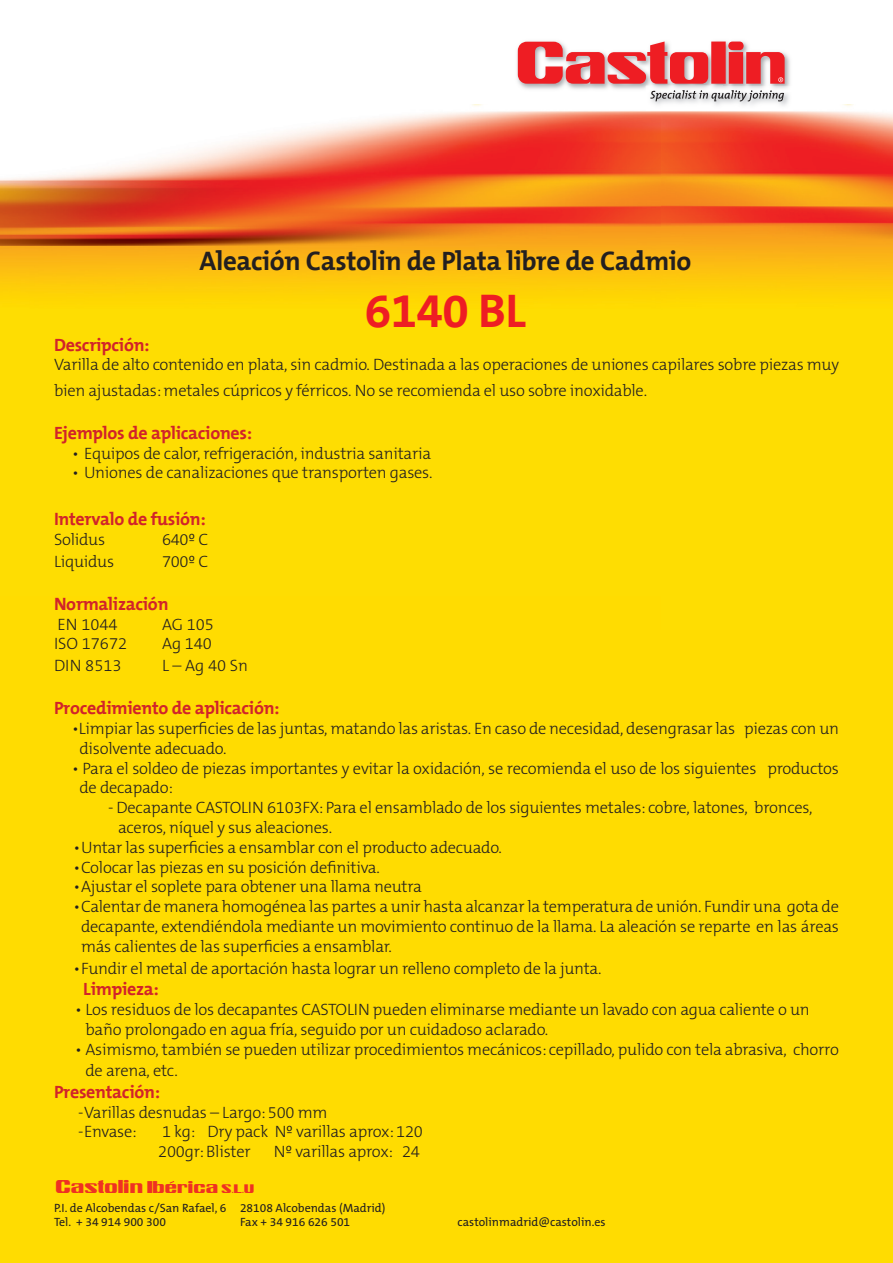
<style>
.page{position:relative;width:893px;height:1263px;background:#fff}
.page>*{position:absolute;margin:0;border:0;box-sizing:border-box;transform-origin:0 0}
.heading_3{font:700 48px "The Mix B7";letter-spacing:-.01em;color:#ee1d23}
.heading_3-2{font:700 27px "The Mix B7";letter-spacing:-.015em;color:#231f20}
.t1{font:700 18px "The Mix B7";letter-spacing:-.015em;color:#d1232a}
.t2{font:18px "Castolin";color:#ef3122}
.t3{font:300 16.5px/19.8px "The Mix B3";letter-spacing:-.015em;color:#231f20}
.t4{font:12px "The Mix B5 Plain";color:#231f20}
.s1{font-size:16.5px}
.s2{font-size:12px}
</style>
<div class="page">
<img style="left:0;top:104px;width:661px;height:492px">
<div style="left:0;top:596px;width:893px;height:667px;background:#ffdc01"></div>
<img style="left:661px;top:104px;width:232px;height:492px">
<img style="left:646px;top:93px;width:147px;height:18px">
<img style="left:517px;top:41px;width:206px;height:48px">
<img style="left:723px;top:41px;width:67px;height:45px">
<img style="left:646px;top:86px;width:143px;height:3px">
<svg style="left:650px;top:90px;width:134px;height:11px"></svg>
<svg style="left:518px;top:42px;width:190px;height:42px"></svg>
<div style="left:711px;top:42px;width:15px;height:42px;background:#ee1d23"></div>
<svg style="left:728px;top:42px;width:57px;height:42px"></svg>
<p class="heading_3-2" style="left:199px;top:247px;width:493px">Aleación Castolin de Plata libre de Cadmio</p>
<p class="heading_3" style="left:365px;top:286px;width:163px">6140 BL</p>
<p class="t1" style="left:54px;top:335px;width:97px">Descripción:</p>
<p class="t3" style="left:54px;top:353px;width:786px;line-height:25.2px">Varilla de alto contenido en plata, sin cadmio. Destinada a las operaciones de uniones capilares sobre piezas muy bien ajustadas: metales cúpricos y férricos. No se recomienda el uso sobre inoxidable.</p>
<p class="t1" style="left:54px;top:423px;width:200px">Ejemplos de aplicaciones:</p>
<p class="t3" style="left:72px;top:444px;width:361px">• Equipos de calor, refrigeración, industria sanitaria</p>
<p class="t3" style="left:72px;top:464px;width:362px">• Uniones de canalizaciones que transporten gases.</p>
<p class="t1" style="left:54px;top:510px;width:153px">Intervalo de fusión:</p>
<p class="t3" style="left:54px;top:530px;width:53px">Solidus</p>
<p class="t3" style="left:162px;top:530px;width:48px">640º C</p>
<p class="t3" style="left:54px;top:552px;width:62px">Liquidus</p>
<p class="t3" style="left:162px;top:552px;width:48px">700º C</p>
<p class="t1" style="left:54px;top:594px;width:116px">Normalización</p>
<p class="t3" style="left:58px;top:615px;width:62px">EN 1044</p>
<p class="t3" style="left:162px;top:615px;width:54px">AG 105</p>
<p class="t3" style="left:54px;top:635px;width:75px">ISO 17672</p>
<p class="t3" style="left:162px;top:635px;width:52px">Ag 140</p>
<p class="t3" style="left:54px;top:656px;width:69px">DIN 8513</p>
<p class="t3" style="left:162px;top:656px;width:88px">L–Ag40Sn</p>
<p class="t1" style="left:54px;top:699px;width:227px">Procedimiento de aplicación:</p>
<p class="t3" style="left:80px;top:719px;width:761px;text-indent:-8px">•Limpiar las superficies de las juntas, matando las aristas. En caso de necesidad, desengrasar las piezas con un disolvente adecuado.</p>
<p class="t3" style="left:80px;top:759px;width:761px;text-indent:-8px">• Para el soldeo de piezas importantes y evitar la oxidación, se recomienda el uso de los siguientes productos de decapado:</p>
<p class="t3" style="left:108px;top:798px;width:706px">- Decapante CASTOLIN 6103FX: Para el ensamblado de los siguientes metales: cobre, latones, bronces,</p>
<p class="t3" style="left:118px;top:818px;width:216px">aceros, níquel y sus aleaciones.</p>
<p class="t3" style="left:74px;top:838px;width:430px">• Untar las superficies a ensamblar con el producto adecuado.</p>
<p class="t3" style="left:74px;top:858px;width:308px">• Colocar las piezas en su posición definitiva.</p>
<p class="t3" style="left:74px;top:878px;width:350px">• Ajustar el soplete para obtener una llama neutra</p>
<p class="t3" style="left:81px;top:897px;width:760px;text-align:justify;text-indent:-8px">• Calentar de manera homogénea las partes a unir hasta alcanzar la temperatura de unión. Fundir una gota de decapante, extendiéndola mediante un movimiento continuo de la llama. La aleación se reparte en las áreas más calientes de las superficies a ensamblar.</p>
<p class="t3" style="left:74px;top:959px;width:529px">• Fundir el metal de aportación hasta lograr un relleno completo de la junta.</p>
<p class="t1" style="left:83px;top:979px;width:77px">Limpieza:</p>
<p class="t3" style="left:75px;top:1000px;width:736px">• Los residuos de los decapantes CASTOLIN pueden eliminarse mediante un lavado con agua caliente o un</p>
<p class="t3" style="left:85px;top:1020px;width:464px">baño prolongado en agua fría, seguido por un cuidadoso aclarado.</p>
<p class="t3" style="left:86px;top:1039px;width:755px;line-height:21.6px;text-indent:-10px">• Asimismo, también se pueden utilizar procedimientos mecánicos: cepillado, pulido con tela abrasiva, chorro de arena, etc.</p>
<p class="t1" style="left:54px;top:1082px;width:108px">Presentación:</p>
<p class="t3" style="left:78px;top:1103px;width:251px">- Varillas desnudas – Largo:500 mm</p>
<p class="t3" style="left:78px;top:1122px;width:60px">- Envase:</p>
<p class="t3" style="left:162px;top:1122px;width:262px">1 kg: Dry pack Nº varillas aprox:120</p>
<p class="t3" style="left:158px;top:1142px;width:94px">200gr:Blister</p>
<p class="t3" style="left:274px;top:1142px;width:148px">Nº varillas aprox: 24</p>
<p class="t2" style="left:56px;top:1179px;width:200px">Castolin <span class="s1">Iberica</span> <span class="s2">S.L.U</span></p>
<p class="t4" style="left:54px;top:1201px;width:333px">P.I. de Alcobendas c/San Rafael, 6 28108 Alcobendas (Madrid)</p>
<p class="t4" style="left:54px;top:1216px;width:113px">Tel. + 34 914 900 300</p>
<p class="t4" style="left:240px;top:1216px;width:112px">Fax + 34 916 626 501</p>
<p class="t4" style="left:458px;top:1216px;width:150px">castolinmadrid@castolin.es</p>
</div>
